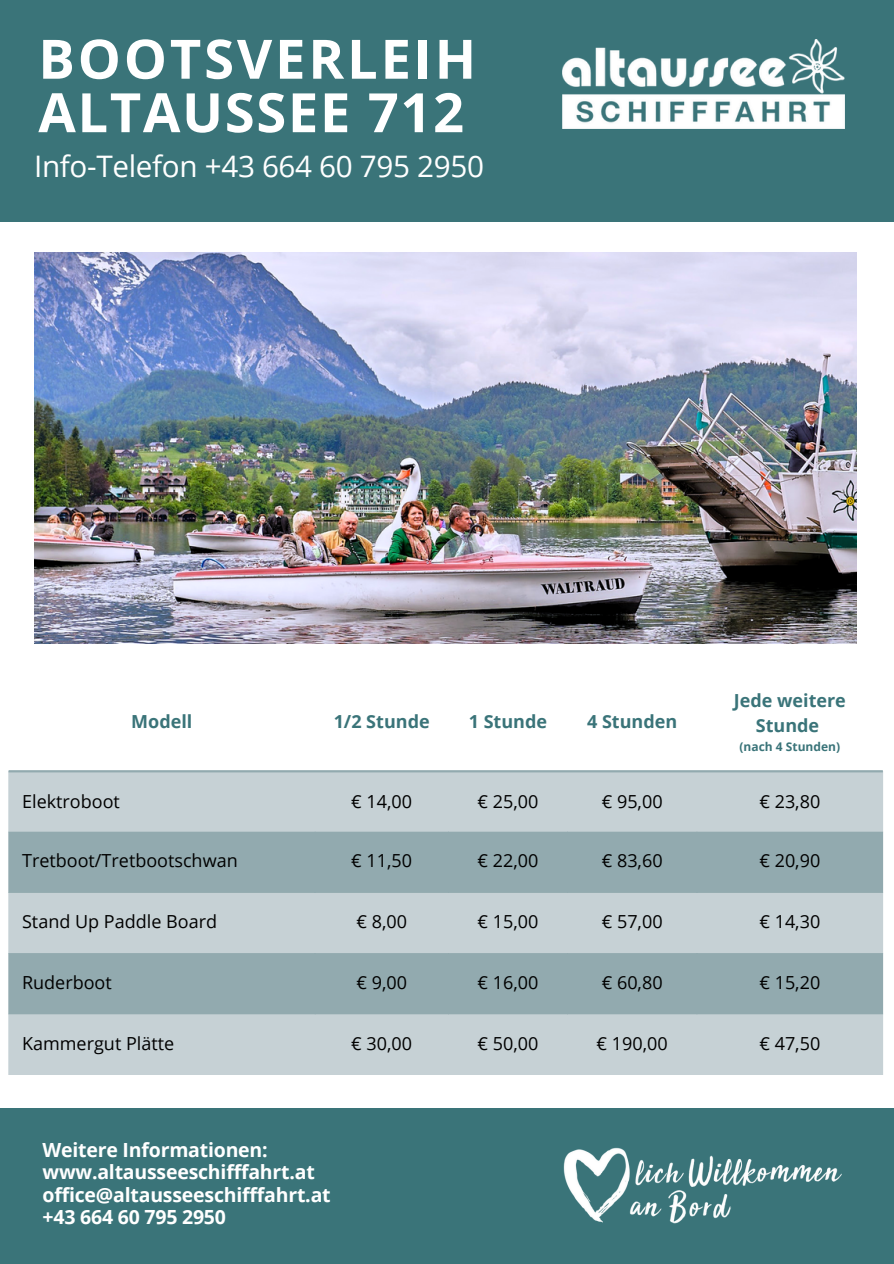
<style>
.page{position:relative;width:894px;height:1264px;background:#fff}
.page>*{position:absolute;margin:0;border:0;box-sizing:border-box;transform-origin:0 0}
.t1{font:700 54.3px/53.4px "Open Sans";letter-spacing:.05em;color:#fff}
.t2{font:29.7px "Open Sans";letter-spacing:-.01em;color:#fff}
.t3{font:700 19.5px/22.5px "Open Sans";letter-spacing:-.01em;color:#fff}
.t4{font:18px "Open Sans";color:#000}
.t5{font:700 18px/25px "Open Sans";color:#3a7479;text-align:center}
.t6{font:700 12px "Open Sans";color:#3a7479}
</style>
<div class="page">
<img style="left:34px;top:253px;width:821px;height:390px">
<div style="left:0;top:0;width:893px;height:221px;background:#3a7479"></div>
<div style="left:0;top:1107px;width:893px;height:156px;background:#3a7479"></div>
<img style="left:563px;top:1147px;width:279px;height:77px">
<img style="left:562px;top:39px;width:282px;height:89px">
<div style="left:9px;top:772px;width:873px;height:302px;background:#c6d1d5"></div>
<svg style="left:9px;top:831px;width:873px;height:183px;background:#a3b6bb"></svg>
<hr style="left:9px;top:770px;width:873px;height:2px;background:#92aaaf">
<p class="t1" style="left:38px;top:31px;width:439px">BOOTSVERLEIH<br>ALTAUSSEE 712</p>
<p class="t2" style="left:34px;top:146px;width:451px">Info-Telefon +43 664 60 795 2950</p>
<p class="t5" style="left:131px;top:708px;width:63px">Modell</p>
<p class="t5" style="left:333px;top:708px;width:97px">1/2 Stunde</p>
<p class="t5" style="left:468px;top:708px;width:80px">1 Stunde</p>
<p class="t5" style="left:587px;top:708px;width:92px">4 Stunden</p>
<p class="t5" style="left:733px;top:687px;width:113px">Jede weitere<br>Stunde</p>
<p class="t6" style="left:739px;top:738px;width:102px">(nach 4 Stunden)</p>
<p class="t4" style="left:22px;top:788px;width:99px">Elektroboot</p>
<p class="t4" style="left:351px;top:788px;width:62px">€ 14,00</p>
<p class="t4" style="left:477px;top:788px;width:62px">€ 25,00</p>
<p class="t4" style="left:601px;top:788px;width:62px">€ 95,00</p>
<p class="t4" style="left:759px;top:788px;width:62px">€ 23,80</p>
<p class="t4" style="left:22px;top:848px;width:217px">Tretboot/Tretbootschwan</p>
<p class="t4" style="left:351px;top:848px;width:62px">€ 11,50</p>
<p class="t4" style="left:477px;top:848px;width:62px">€ 22,00</p>
<p class="t4" style="left:601px;top:848px;width:62px">€ 83,60</p>
<p class="t4" style="left:759px;top:848px;width:62px">€ 20,90</p>
<p class="t4" style="left:22px;top:908px;width:196px">Stand Up Paddle Board</p>
<p class="t4" style="left:356px;top:908px;width:52px">€ 8,00</p>
<p class="t4" style="left:477px;top:908px;width:62px">€ 15,00</p>
<p class="t4" style="left:601px;top:908px;width:62px">€ 57,00</p>
<p class="t4" style="left:759px;top:908px;width:62px">€ 14,30</p>
<p class="t4" style="left:22px;top:969px;width:91px">Ruderboot</p>
<p class="t4" style="left:356px;top:969px;width:52px">€ 9,00</p>
<p class="t4" style="left:477px;top:969px;width:62px">€ 16,00</p>
<p class="t4" style="left:601px;top:969px;width:62px">€ 60,80</p>
<p class="t4" style="left:759px;top:969px;width:62px">€ 15,20</p>
<p class="t4" style="left:22px;top:1030px;width:154px">Kammergut Plätte</p>
<p class="t4" style="left:351px;top:1030px;width:62px">€ 30,00</p>
<p class="t4" style="left:477px;top:1030px;width:62px">€ 50,00</p>
<p class="t4" style="left:596px;top:1030px;width:73px">€ 190,00</p>
<p class="t4" style="left:759px;top:1030px;width:62px">€ 47,50</p>
<p class="t3" style="left:43px;top:1137px;width:289px">Weitere Informationen: www.altausseeschifffahrt.at office@altausseeschifffahrt.at</p>
<p class="t3" style="left:43px;top:1205px;width:185px">+43 664 60 795 2950</p>
</div>
